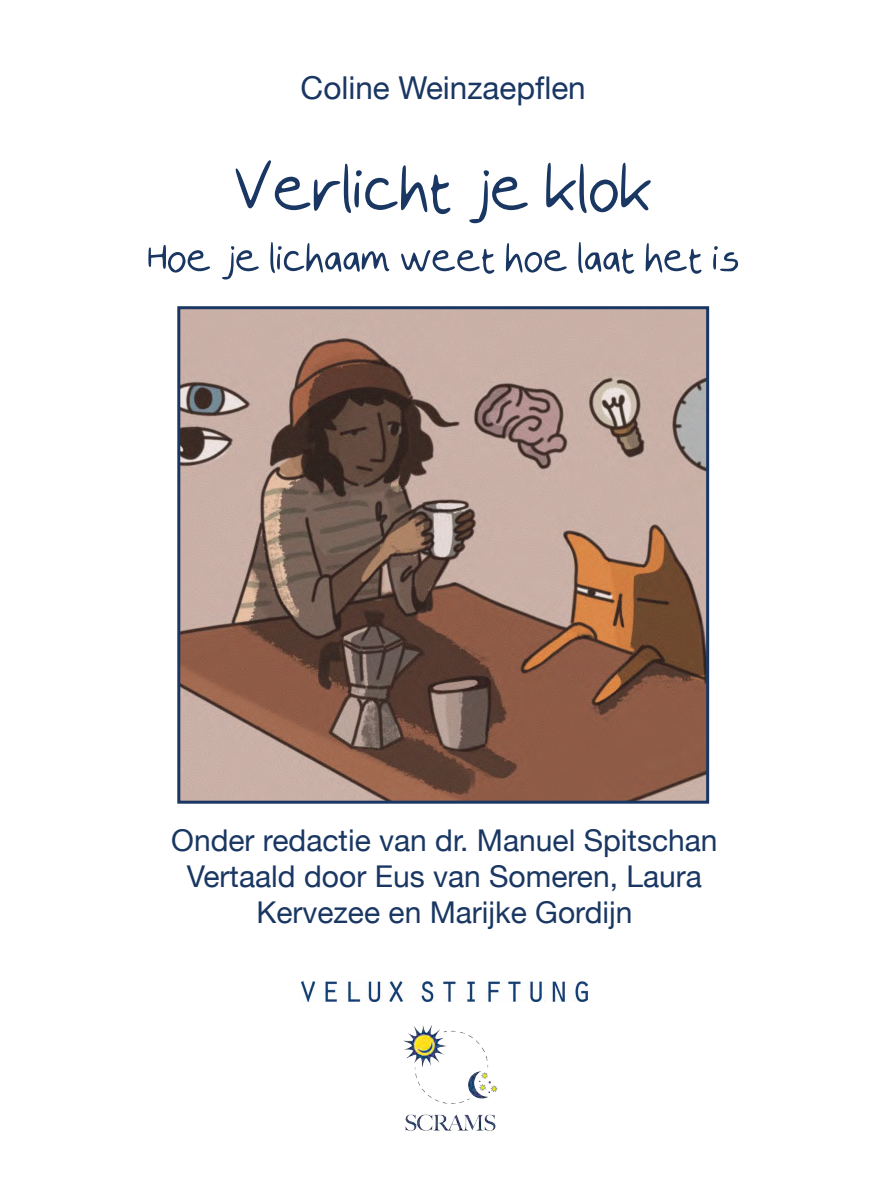
<style>
.page{position:relative;width:893px;height:1187px;background:#fff}
.page>*{position:absolute;margin:0;border:0;box-sizing:border-box;transform-origin:0 0}
.t1{font:81px "Mylene";letter-spacing:-.065em;color:#193762}
.t2{font:51px "Mylene";letter-spacing:-.065em;color:#193762}
.t3{font:31.5px "Helvetica Neue";color:#193762}
.t4{font:30px/36px "Helvetica Neue";color:#193762;text-align:center}
</style>
<div class="page">
<img style="left:403px;top:1025px;width:95px;height:106px">
<img style="left:301px;top:981px;width:287px;height:20px">
<img style="left:181px;top:310px;width:524px;height:489px">
<div style="left:177px;top:306px;width:532px;height:497px;border:3px solid #193762"></div>
<p class="t3" style="left:301px;top:65px;width:287px">Coline Weinzaepflen</p>
<p class="t1" style="left:231px;top:156px;width:426px">Verlicht je klok</p>
<p class="t2" style="left:146px;top:237px;width:596px">Hoe je lichaam weet hoe laat het is</p>
<p class="t4" style="left:171px;top:823px;width:548px">Onder redactie van dr. Manuel Spitschan</p>
<p class="t4" style="left:187px;top:859px;width:517px">Vertaald door Eus van Someren, Laura<br>Kervezee en Marijke Gordijn</p>
</div>
